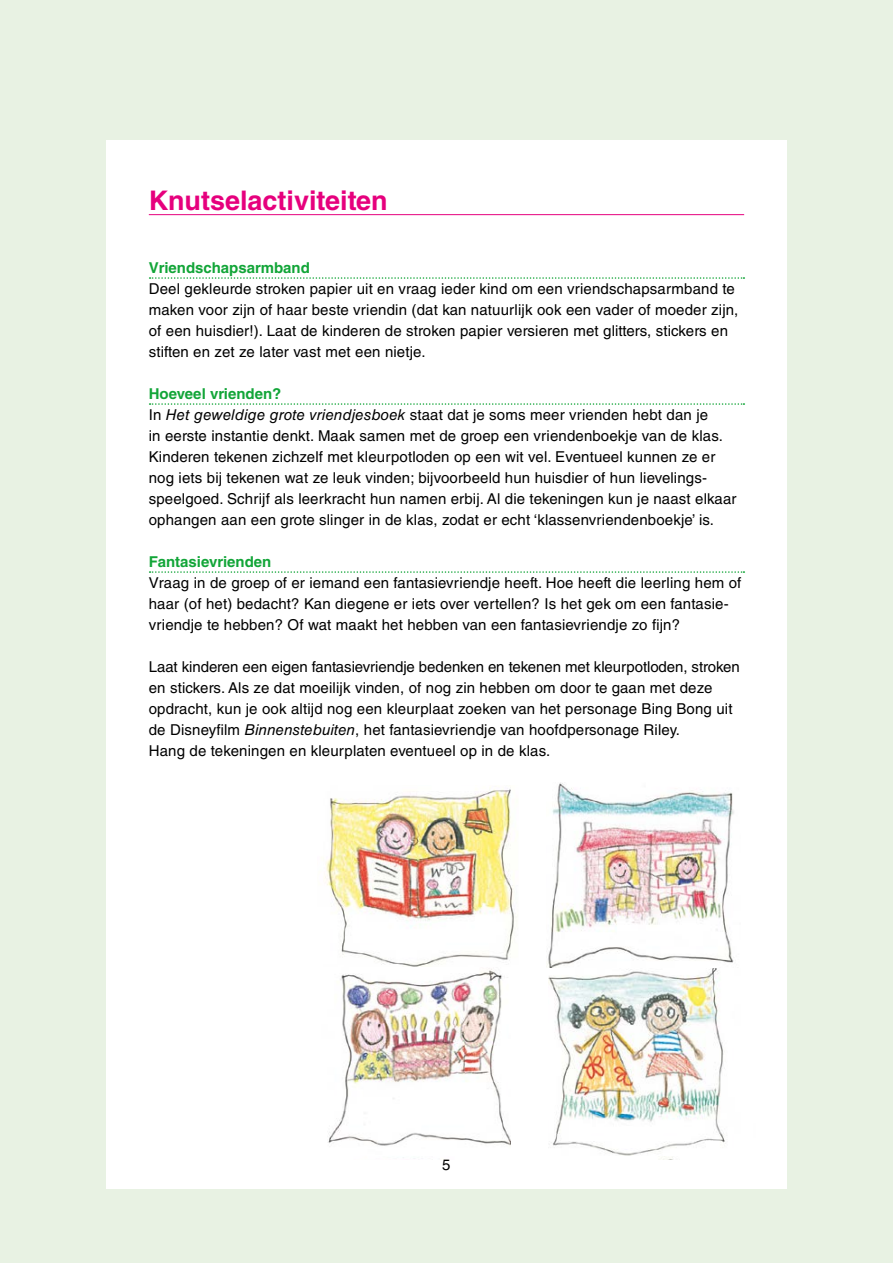
<style>
.page{position:relative;width:893px;height:1263px;background:#e8f2e3}
.page>*{position:absolute;margin:0;border:0;box-sizing:border-box;transform-origin:0 0}
.t1{font:700 27px "Helvetica LT Std";color:#e6007d}
.t2{font:15px/21px "Helvetica LT Std";letter-spacing:.01em;color:#000}
.t3{font:700 15px "Helvetica LT Std";color:#12a538}
.s1{font-weight:700;color:#12a538}
.s2{font-style:italic}
</style>
<div class="page">
<div style="left:106px;top:140px;width:681px;height:1048px;background:#fff"></div>
<img style="left:549px;top:968px;width:176px;height:188px">
<img style="left:546px;top:783px;width:188px;height:185px">
<img style="left:324px;top:787px;width:190px;height:180px">
<img style="left:328px;top:968px;width:182px;height:178px">
<hr style="left:149px;top:214px;width:595px;height:1px;background:#e6007d">
<svg style="left:150px;top:277px;width:594px;height:2px"></svg>
<svg style="left:150px;top:403px;width:594px;height:2px"></svg>
<svg style="left:150px;top:571px;width:594px;height:2px"></svg>
<h1 class="t1" style="left:149px;top:184px;width:240px">Knutselactiviteiten</h1>
<p class="t3" style="left:149px;top:259px;width:163px">Vriendschapsarmband</p>
<p class="t2" style="left:149px;top:278px;width:591px">Deel gekleurde stroken papier uit en vraag ieder kind om een vriendschapsarmband te maken voor zijn of haar beste vriendin (dat kan natuurlijk ook een vader of moeder zijn, of een huisdier!). Laat de kinderen de stroken papier versieren met glitters, stickers en stiften en zet ze later vast met een nietje.</p>
<p class="t2" style="left:149px;top:383px;width:589px"><span class="s1">Hoeveel vrienden?<br></span>In <span class="s2">Het geweldige grote vriendjesboek</span> staat dat je soms meer vrienden hebt dan je<br>in eerste instantie denkt. Maak samen met de groep een vriendenboekje van de klas.<br>Kinderen tekenen zichzelf met kleurpotloden op een wit vel. Eventueel kunnen ze er nog iets bij tekenen wat ze leuk vinden; bijvoorbeeld hun huisdier of hun lievelings&shy;speelgoed. Schrijf als leerkracht hun namen erbij. Al die tekeningen kun je naast elkaar ophangen aan een grote slinger in de klas, zodat er echt ‘klassenvriendenboekje’ is.</p>
<p class="t3" style="left:149px;top:553px;width:124px">Fantasievrienden</p>
<p class="t2" style="left:149px;top:572px;width:594px">Vraag in de groep of er iemand een fantasievriendje heeft. Hoe heeft die leerling hem of haar (of het) bedacht? Kan diegene er iets over vertellen? Is het gek om een fantasie&shy;vriendje te hebben? Of wat maakt het hebben van een fantasievriendje zo fijn?</p>
<p class="t2" style="left:149px;top:656px;width:592px">Laat kinderen een eigen fantasievriendje bedenken en tekenen met kleurpotloden, stroken en stickers. Als ze dat moeilijk vinden, of nog zin hebben om door te gaan met deze opdracht, kun je ook altijd nog een kleurplaat zoeken van het personage Bing Bong uit de Disneyfilm <span class="s2">Binnenstebuiten</span>, het fantasievriendje van hoofdpersonage Riley.<br>Hang de tekeningen en kleurplaten eventueel op in de klas.</p>
<p class="t2" style="left:442px;top:1154px;width:10px">5</p>
</div>
